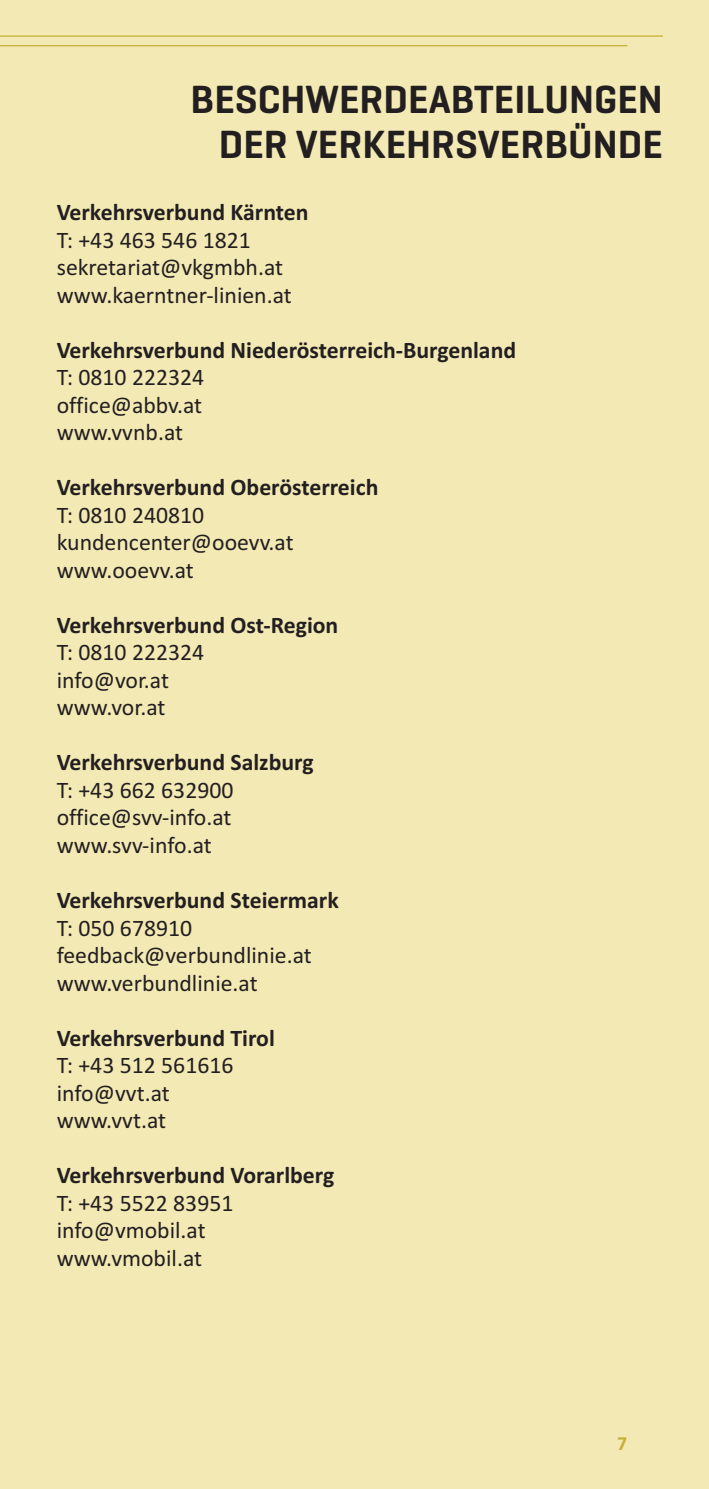
<style>
.page{position:relative;width:709px;height:1489px;background:#fff}
.page>*{position:absolute;margin:0;border:0;box-sizing:border-box;transform-origin:0 0}
.t1{font:600 40px/45px "Geogrotesque";color:#231f20;text-align:right}
.t2{font:23.75px/27.5px "Calibri";color:#231f20}
.t3{font:700 23.75px "Calibri";color:#231f20}
.t4{font:700 20px "Calibri";color:#c4b139}
</style>
<div class="page">
<div style="left:0;top:0;width:709px;height:1488px;background:#f3e9b4"></div>
<hr style="left:0;top:35px;width:663px;height:2px;background:#c4b139">
<hr style="left:0;top:45px;width:627px;height:1px;background:#c4b139">
<h1 class="t1" style="left:191px;top:81px;width:474px">BESCHWERDEABTEILUNGEN<br>DER VERKEHRSVERBÜNDE</h1>
<p class="t3" style="left:57px;top:198px;width:253px">Verkehrsverbund Kärnten</p>
<p class="t2" style="left:57px;top:226px;width:237px">T: +43 463 546 1821 sekretariat@vkgmbh.at www.kaerntner-linien.at</p>
<p class="t3" style="left:57px;top:335px;width:461px">Verkehrsverbund Niederösterreich-Burgenland</p>
<p class="t2" style="left:57px;top:363px;width:149px;text-align:justify">T: 0810 222324 office@abbv.at www.vvnb.at</p>
<p class="t3" style="left:57px;top:473px;width:323px">Verkehrsverbund Oberösterreich</p>
<p class="t2" style="left:57px;top:501px;width:238px">T: 0810 240810 kundencenter@ooevv.at www.ooevv.at</p>
<p class="t3" style="left:57px;top:610px;width:283px">Verkehrsverbund Ost-Region</p>
<p class="t2" style="left:57px;top:638px;width:149px">T: 0810 222324 info@vor.at www.vor.at</p>
<p class="t3" style="left:57px;top:748px;width:258px">Verkehrsverbund Salzburg</p>
<p class="t2" style="left:57px;top:776px;width:178px;text-align:justify">T: +43 662 632900 office@svv-info.at www.svv-info.at</p>
<p class="t3" style="left:57px;top:885px;width:283px">Verkehrsverbund Steiermark</p>
<p class="t2" style="left:57px;top:913px;width:256px">T: 050 678910 feedback@verbundlinie.at www.verbundlinie.at</p>
<p class="t3" style="left:57px;top:1023px;width:220px">Verkehrsverbund Tirol</p>
<p class="t2" style="left:57px;top:1051px;width:178px">T: +43 512 561616 info@vvt.at www.vvt.at</p>
<p class="t3" style="left:57px;top:1160px;width:279px">Verkehrsverbund Vorarlberg</p>
<p class="t2" style="left:57px;top:1188px;width:178px">T: +43 5522 83951 info@vmobil.at www.vmobil.at</p>
<p class="t4" style="left:617px;top:1430px;width:12px">7</p>
</div>
